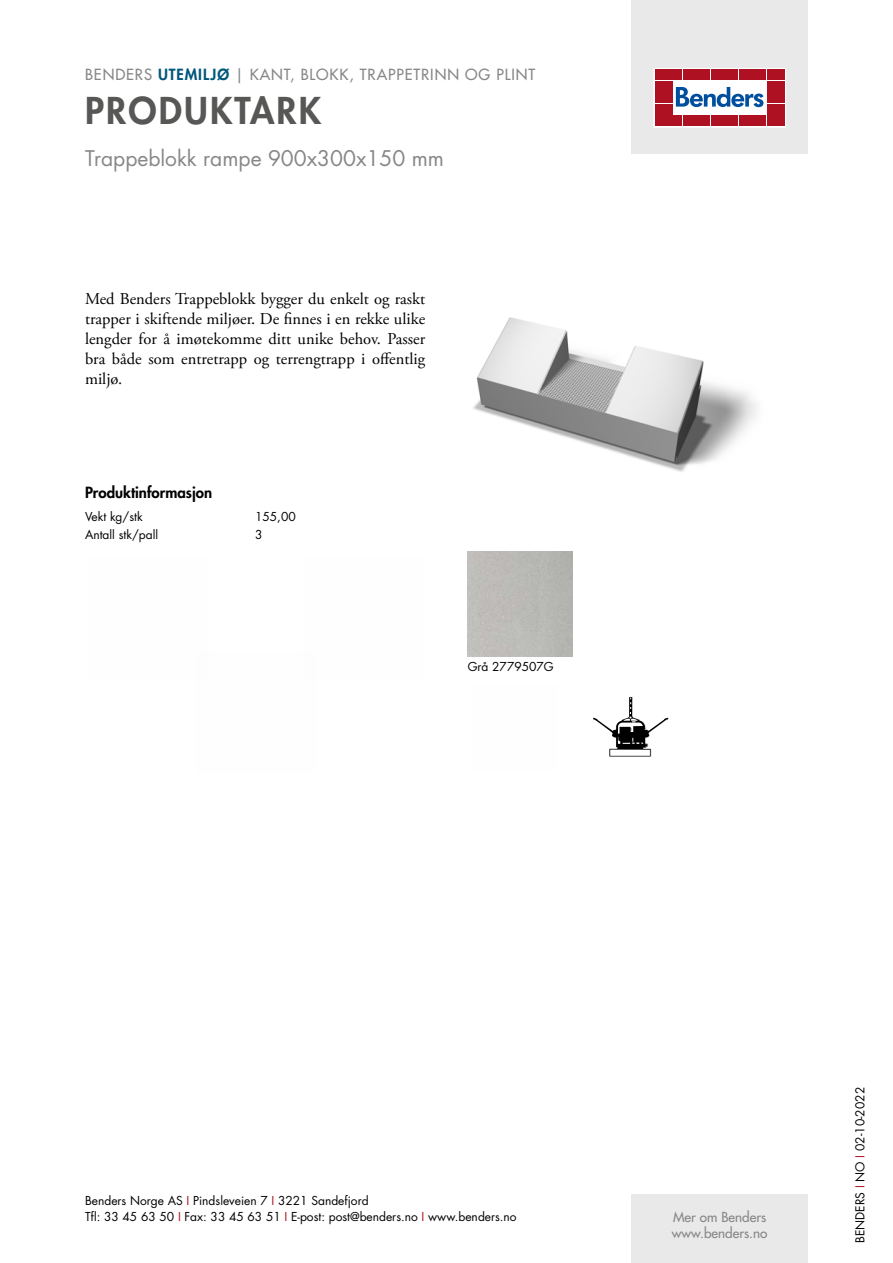
<style>
.page{position:relative;width:893px;height:1263px;background:#fff}
.page>*{position:absolute;margin:0;border:0;box-sizing:border-box;transform-origin:0 0}
.t1{font:800 36px "Futura Std";letter-spacing:.06em;color:#575756}
.t2{font:21px "Futura Std";color:#878787}
.t3{font:16.5px/19.8px "Adobe Garamond Pro";color:#000;text-align:justify}
.t4{font:500 15px "Futura Std";letter-spacing:.06em;color:#878787}
.t5{font:800 15px "Futura Std";color:#000}
.t6{font:500 13.5px/16.2px "Futura Std";color:#878787}
.t7{font:12px/16.5px "Futura Std";color:#000}
.s1{font-weight:800;color:#00577c}
.s2{color:#ae1122}
</style>
<div class="page">
<div style="left:631px;top:0;width:177px;height:153px;background:#e9e9e9"></div>
<div style="left:631px;top:1195px;width:177px;height:68px;background:#e9e9e9"></div>
<svg style="left:656px;top:70px;width:128px;height:55px;background:#ebc5ca"></svg>
<div style="left:654px;top:68px;width:132px;height:59px;border:1px solid #fff"></div>
<div style="left:655px;top:70px;width:8px;height:10px;background:#ae1122"></div>
<div style="left:664px;top:70px;width:8px;height:10px;background:#ae1122"></div>
<div style="left:655px;top:81px;width:8px;height:10px;background:#ae1122"></div>
<div style="left:664px;top:81px;width:8px;height:10px;background:#ae1122"></div>
<div style="left:655px;top:93px;width:8px;height:10px;background:#ae1122"></div>
<div style="left:664px;top:93px;width:8px;height:10px;background:#ae1122"></div>
<div style="left:655px;top:104px;width:8px;height:11px;background:#ae1122"></div>
<div style="left:664px;top:104px;width:8px;height:11px;background:#ae1122"></div>
<div style="left:655px;top:116px;width:8px;height:10px;background:#ae1122"></div>
<div style="left:664px;top:116px;width:8px;height:10px;background:#ae1122"></div>
<div style="left:674px;top:70px;width:8px;height:10px;background:#ae1122"></div>
<div style="left:683px;top:70px;width:8px;height:10px;background:#ae1122"></div>
<div style="left:692px;top:70px;width:8px;height:10px;background:#ae1122"></div>
<div style="left:702px;top:70px;width:8px;height:10px;background:#ae1122"></div>
<div style="left:711px;top:70px;width:8px;height:10px;background:#ae1122"></div>
<div style="left:720px;top:70px;width:8px;height:10px;background:#ae1122"></div>
<div style="left:730px;top:70px;width:8px;height:10px;background:#ae1122"></div>
<div style="left:739px;top:70px;width:8px;height:10px;background:#ae1122"></div>
<div style="left:748px;top:70px;width:8px;height:10px;background:#ae1122"></div>
<div style="left:758px;top:70px;width:8px;height:10px;background:#ae1122"></div>
<div style="left:674px;top:116px;width:8px;height:10px;background:#ae1122"></div>
<div style="left:683px;top:116px;width:8px;height:10px;background:#ae1122"></div>
<div style="left:692px;top:116px;width:8px;height:10px;background:#ae1122"></div>
<div style="left:702px;top:116px;width:8px;height:10px;background:#ae1122"></div>
<div style="left:711px;top:116px;width:8px;height:10px;background:#ae1122"></div>
<div style="left:720px;top:116px;width:8px;height:10px;background:#ae1122"></div>
<div style="left:730px;top:116px;width:8px;height:10px;background:#ae1122"></div>
<div style="left:739px;top:116px;width:8px;height:10px;background:#ae1122"></div>
<div style="left:748px;top:116px;width:8px;height:10px;background:#ae1122"></div>
<div style="left:758px;top:116px;width:8px;height:10px;background:#ae1122"></div>
<div style="left:767px;top:70px;width:8px;height:10px;background:#ae1122"></div>
<div style="left:776px;top:70px;width:8px;height:10px;background:#ae1122"></div>
<div style="left:767px;top:81px;width:8px;height:10px;background:#ae1122"></div>
<div style="left:776px;top:81px;width:8px;height:10px;background:#ae1122"></div>
<div style="left:767px;top:93px;width:8px;height:10px;background:#ae1122"></div>
<div style="left:776px;top:93px;width:8px;height:10px;background:#ae1122"></div>
<div style="left:767px;top:104px;width:8px;height:11px;background:#ae1122"></div>
<div style="left:776px;top:104px;width:8px;height:11px;background:#ae1122"></div>
<div style="left:767px;top:116px;width:8px;height:10px;background:#ae1122"></div>
<div style="left:776px;top:116px;width:8px;height:10px;background:#ae1122"></div>
<svg style="left:676px;top:87px;width:87px;height:20px;background:#89add2"></svg>
<img style="left:473px;top:317px;width:285px;height:155px">
<img style="left:609px;top:696px;width:60px;height:61px">
<svg style="left:593px;top:697px;width:75px;height:59px"></svg>
<p class="t4" style="left:85px;top:65px;width:452px">BENDERS <span class="s1">UTEMILJØ</span> | KANT, BLOKK, TRAPPETRINN OG PLINT</p>
<h1 class="t1" style="left:85px;top:87px;width:238px">PRODUKTARK</h1>
<p class="t2" style="left:85px;top:144px;width:361px">Trappeblokk rampe 900x300x150 mm</p>
<p class="t3" style="left:85px;top:290px;width:342px">Med Benders Trappeblokk bygger du enkelt og raskt trapper i skiftende miljøer. De finnes i en rekke ulike lengder for å imøtekomme ditt unike behov. Passer bra både som entretrapp og terrengtrapp i offentlig miljø.</p>
<p class="t5" style="left:85px;top:483px;width:129px">Produktinformasjon</p>
<p class="t7" style="left:85px;top:508px;width:59px">Vekt kg/stk</p>
<p class="t7" style="left:255px;top:508px;width:42px">155,00</p>
<p class="t7" style="left:85px;top:527px;width:75px">Antall stk/pall</p>
<p class="t7" style="left:255px;top:527px;width:9px">3</p>
<p class="t7" style="left:468px;top:659px;width:88px">Grå 2779507G</p>
<p class="t7" style="left:85px;top:1192px;width:433px">Benders Norge AS <span class="s2">I</span> Pindsleveien 7 <span class="s2">I</span> 3221 Sandefjord<br>Tfl: 33 45 63 50 <span class="s2">I</span> Fax: 33 45 63 51 <span class="s2">I</span> E-post: post@benders.no <span class="s2">I</span> www.benders.no</p>
<p class="t6" style="left:672px;top:1209px;width:97px">Mer om Benders www.benders.no</p>
<p class="t7" style="left:852px;top:1243px;width:157px;rotate:-90deg">BENDERS <span class="s2">I</span> NO <span class="s2">I</span> 02-10-2022</p>
</div>
